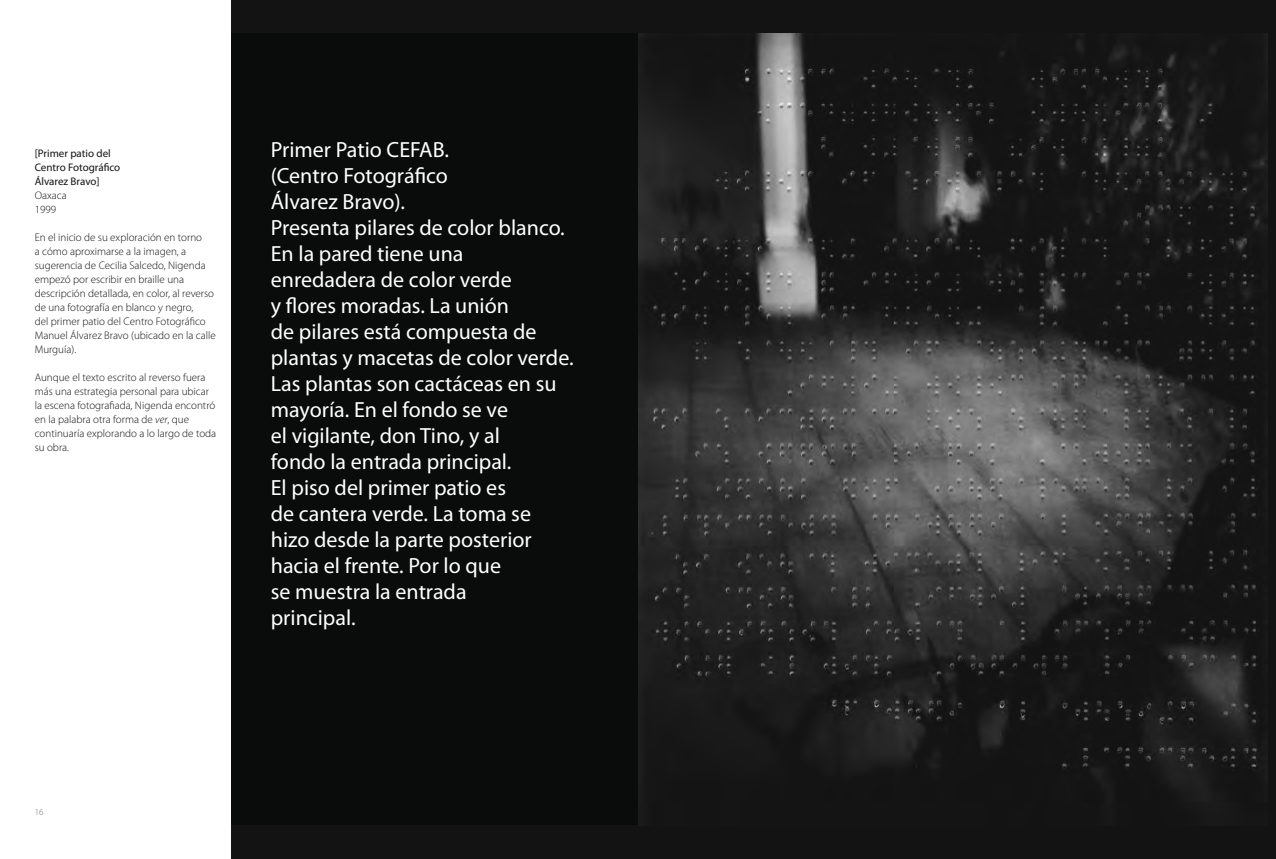
<style>
.page{position:relative;width:1276px;height:859px;background:#fff}
.page>*{position:absolute;margin:0;border:0;box-sizing:border-box;transform-origin:0 0}
.t1{font:22px/26px "Myriad Pro";color:#fff}
.t2{font:300 11px/14px "Myriad Pro";color:#131313}
.t3{font:11px/14px "Myriad Pro";color:#131313}
.t4{font:300 9px "Myriad Pro";color:#717171}
.s1{font-style:italic}
</style>
<div class="page">
<div style="left:231px;top:0;width:1045px;height:859px;background:#131313"></div>
<div style="left:231px;top:34px;width:407px;height:791px;background:#0a0b0b"></div>
<img style="left:638px;top:34px;width:629px;height:768px">
<p class="t3" style="left:35px;top:146px;width:87px">[Primer patio del<br>Centro Fotográfico<br>Álvarez Bravo]</p>
<p class="t2" style="left:35px;top:188px;width:33px">Oaxaca<br>1999</p>
<p class="t2" style="left:35px;top:230px;width:182px">En el inicio de su exploración en torno<br>a cómo aproximarse a la imagen, a sugerencia de Cecilia Salcedo, Nigenda empezó por escribir en braille una descripción detallada, en color, al reverso de una fotografía en blanco y negro,<br>del primer patio del Centro Fotográfico Manuel Álvarez Bravo (ubicado en la calle Murguía).</p>
<p class="t2" style="left:35px;top:370px;width:183px">Aunque el texto escrito al reverso fuera más una estrategia personal para ubicar la escena fotografiada, Nigenda encontró en la palabra otra forma de <span class="s1">ver</span>, que continuaría explorando a lo largo de toda su obra.</p>
<p class="t1" style="left:271px;top:136px;width:304px">Primer Patio CEFAB.<br>(Centro Fotográfico<br>Álvarez Bravo).<br>Presenta pilares de color blanco.<br>En la pared tiene una enredadera de color verde<br>y flores moradas. La unión<br>de pilares está compuesta de plantas y macetas de color verde.<br>Las plantas son cactáceas en su mayoría. En el fondo se ve<br>el vigilante, don Tino, y al<br>fondo la entrada principal.<br>El piso del primer patio es<br>de cantera verde. La toma se hizo desde la parte posterior hacia el frente. Por lo que<br>se muestra la entrada<br>principal.</p>
<p class="t4" style="left:35px;top:807px;width:10px">16</p>
</div>
